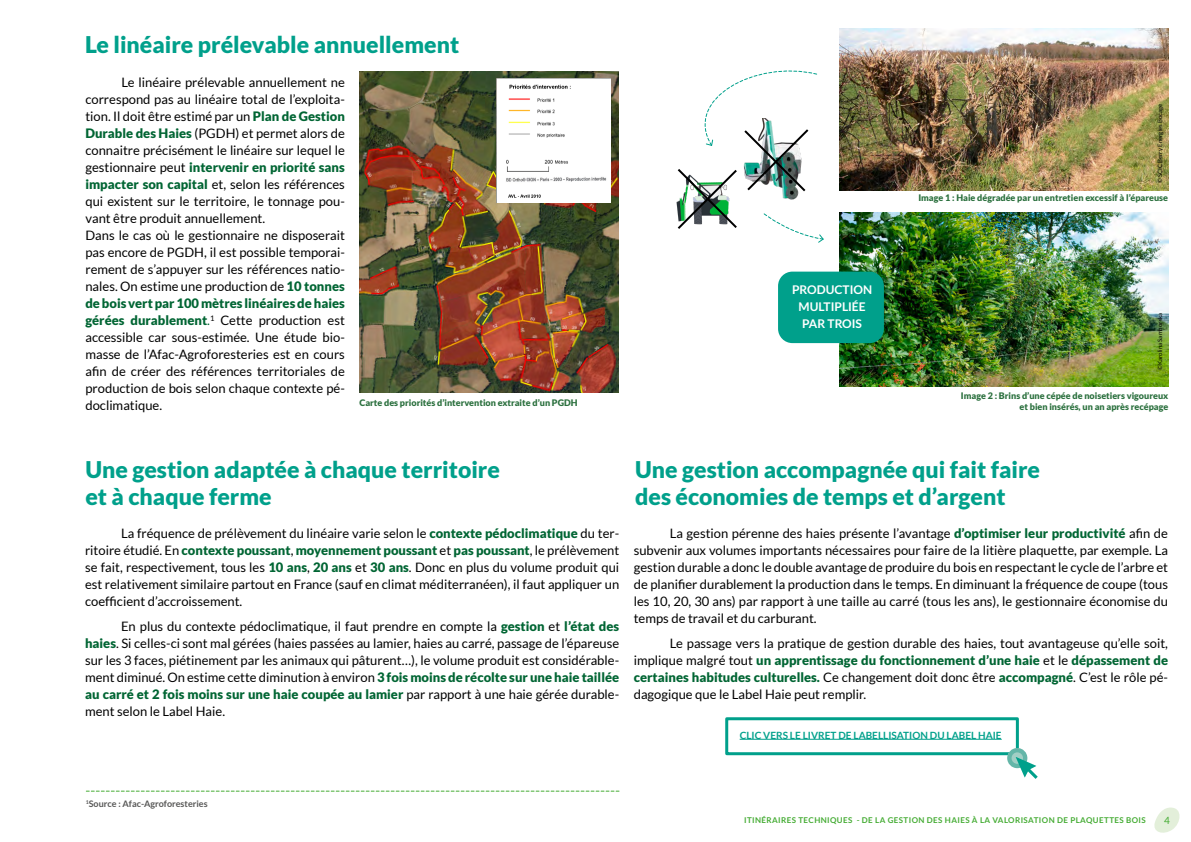
<style>
.page{position:relative;width:1191px;height:842px;background:#fff}
.page>*{position:absolute;margin:0;border:0;box-sizing:border-box;transform-origin:0 0}
.t1{font:900 23px/27.6px "Lato";color:#00a08b}
.t2{font:13px/17px "Lato";color:#000;text-align:justify}
.t3{font:700 12px/17.2px "Lato";color:#fff;text-align:center}
.t4{font:700 10px "Lato";color:#00a08b}
.t5{font:10px "Lato";color:#45ac34}
.t6{font:900 9px/10.8px "Lato";color:#2b703e;text-align:right}
.t7{font:700 9px "Lato";color:#575756}
.t8{font:700 8px "Lato";letter-spacing:.05em;color:#45ac34}
.t9{font:6px "Lato";color:#000}
.s1{font-weight:900;color:#006533}
.s2{color:#006533}
</style>
<div class="page">
<img style="left:359px;top:72px;width:260px;height:321px">
<svg style="left:86px;top:791px;width:533px;height:1px"></svg>
<img style="left:839px;top:29px;width:329px;height:161px">
<img style="left:839px;top:212px;width:329px;height:174px">
<hr style="left:739px;top:739px;width:262px;height:1px;background:#00a08b">
<div style="left:725px;top:717px;width:294px;height:38px;border:3px solid #00a08b"></div>
<div style="left:1007px;top:748px;width:20px;height:20px;background:#64b6a8;border-radius:50%"></div>
<div style="left:1011px;top:752px;width:12px;height:12px;background:#a2cfc5;border-radius:50%"></div>
<svg style="left:1015px;top:757px;width:22px;height:22px"></svg>
<img style="left:496px;top:78px;width:114px;height:125px">
<div style="left:778px;top:272px;width:106px;height:71px;background:#00a08b;border-radius:14px"></div>
<svg style="left:676px;top:70px;width:148px;height:173px"></svg>
<svg style="left:1154px;top:807px;width:26px;height:26px"></svg>
<h1 class="t1" style="left:85px;top:30px;width:376px">Le linéaire prélevable annuellement</h1>
<p class="t2" style="left:85px;top:74px;width:261px;text-align:left;text-indent:36px">Le linéaire prélevable annuellement ne correspond pas au linéaire total de l’exploita&shy;tion. Il doit être estimé par un <span class="s1">Plan de Gestion Durable des Haies</span> (PGDH) et permet alors de connaitre précisément le linéaire sur lequel le gestionnaire peut <span class="s1">intervenir en priorité sans impacter son capital</span> et, selon les références qui existent sur le territoire, le tonnage pou&shy;vant être produit annuellement.<br>Dans le cas où le gestionnaire ne disposerait pas encore de PGDH, il est possible temporai&shy;rement de s’appuyer sur les références natio&shy;nales. On estime une production de <span class="s1">10 tonnes de bois vert par 100 mètres linéaires de haies gérées durablement</span><span class="s2">.</span><sup>1</sup> Cette production est accessible car sous-estimée. Une étude bio&shy;masse de l’Afac-Agroforesteries est en cours afin de créer des références territoriales de production de bois selon chaque contexte pé&shy;doclimatique.</p>
<p class="t6" style="left:359px;top:398px;width:220px">Carte des priorités d’intervention extraite d’un PGDH</p>
<p class="t3" style="left:792px;top:280px;width:81px">PRODUCTION<br>MULTIPLIÉE<br>PAR TROIS</p>
<p class="t9" style="left:1156px;top:183px;width:81px;rotate:-90deg">© SCIC Berry Energies Bocage</p>
<p class="t6" style="left:918px;top:192px;width:251px">Image 1 : Haie dégradée par un entretien excessif à l’épareuse</p>
<p class="t9" style="left:1156px;top:370px;width:59px;rotate:-90deg">©Karolina Samborska</p>
<p class="t6" style="left:961px;top:390px;width:209px">Image 2 : Brins d’une cépée de noisetiers vigoureux et bien insérés, un an après recépage</p>
<h1 class="t1" style="left:85px;top:455px;width:416px">Une gestion adaptée à chaque territoire et à chaque ferme</h1>
<p class="t2" style="left:85px;top:524px;width:536px;text-indent:36px">La fréquence de prélèvement du linéaire varie selon le <span class="s1">contexte pédoclimatique</span> du ter&shy;ritoire étudié. En <span class="s1">contexte poussant</span>, <span class="s1">moyennement poussant</span> et <span class="s1">pas poussant</span>, le prélèvement se fait, respectivement, tous les <span class="s1">10 ans</span>, <span class="s1">20 ans</span> et <span class="s1">30 ans</span>. Donc en plus du volume produit qui est relativement similaire partout en France (sauf en climat méditerranéen), il faut appliquer un coefficient d’accroissement.</p>
<p class="t2" style="left:85px;top:618px;width:536px;text-indent:36px">En plus du contexte pédoclimatique, il faut prendre en compte la <span class="s1">gestion</span> et <span class="s1">l’état des haies</span>. Si celles-ci sont mal gérées (haies passées au lamier, haies au carré, passage de l’épareuse sur les 3 faces, piétinement par les animaux qui pâturent…), le volume produit est considérable&shy;ment diminué. On estime cette diminution à environ <span class="s1">3 fois moins de récolte sur une haie taillée au carré et 2 fois moins sur une haie coupée au lamier</span> par rapport à une haie gérée durable&shy;ment selon le Label Haie.</p>
<h1 class="t1" style="left:635px;top:455px;width:406px">Une gestion accompagnée qui fait faire des économies de temps et d’argent</h1>
<p class="t2" style="left:634px;top:524px;width:536px;text-indent:36px">La gestion pérenne des haies présente l’avantage <span class="s1">d’optimiser leur productivité</span> afin de subvenir aux volumes importants nécessaires pour faire de la litière plaquette, par exemple. La gestion durable a donc le double avantage de produire du bois en respectant le cycle de l’arbre et de planifier durablement la production dans le temps. En diminuant la fréquence de coupe (tous les 10, 20, 30 ans) par rapport à une taille au carré (tous les ans), le gestionnaire économise du temps de travail et du carburant.</p>
<p class="t2" style="left:634px;top:635px;width:536px;text-indent:36px">Le passage vers la pratique de gestion durable des haies, tout avantageuse qu’elle soit, implique malgré tout <span class="s1">un apprentissage du fonctionnement d’une haie</span> et le <span class="s1">dépassement de certaines habitudes culturelles.</span> Ce changement doit donc être <span class="s1">accompagné</span>. C’est le rôle pé&shy;dagogique que le Label Haie peut remplir.</p>
<p class="t4" style="left:739px;top:729px;width:263px">CLIC VERS LE LIVRET DE LABELLISATION DU LABEL HAIE</p>
<p class="t7" style="left:86px;top:799px;width:123px"><sup>1</sup>Source : Afac-Agroforesteries</p>
<p class="t8" style="left:744px;top:816px;width:403px">ITINÉRAIRES TECHNIQUES - DE LA GESTION DES HAIES À LA VALORISATION DE PLAQUETTES BOIS</p>
<p class="t5" style="left:1164px;top:814px;width:7px">4</p>
</div>
